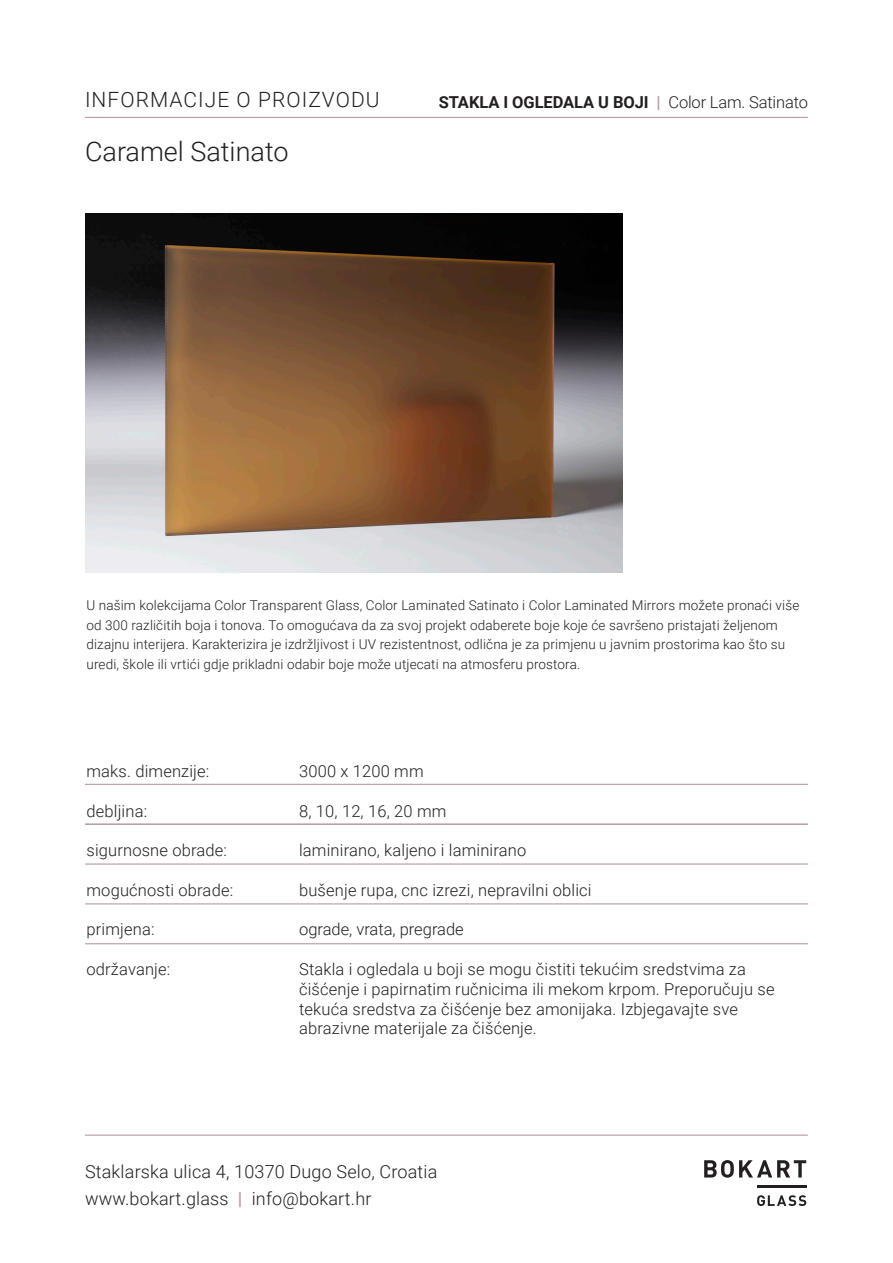
<style>
.page{position:relative;width:893px;height:1263px;background:#fff}
.page>*{position:absolute;margin:0;border:0;box-sizing:border-box;transform-origin:0 0}
.t1{font:300 27px "Roboto";color:#231f20}
.t2{font:300 21px "Roboto";letter-spacing:.05em;color:#231f20}
.t3{font:300 18px/27px "Roboto";letter-spacing:.01em;color:#231f20}
.t4{font:300 16.5px/19.8px "Roboto";letter-spacing:.01em;color:#231f20}
.t5{font:700 16.5px "Roboto";letter-spacing:-.005em;color:#231f20}
.t6{font:300 13.5px/19.5px "Roboto";letter-spacing:.01em;color:#231f20}
.s1{color:#b69aa5}
.s2{font-weight:300}
.s3{font-weight:700;color:#b69aa5}
</style>
<div class="page">
<img style="left:85px;top:213px;width:538px;height:359px">
<svg style="left:704px;top:1160px;width:102px;height:46px"></svg>
<hr style="left:757px;top:1185px;width:49px;height:2px;background:#231f20">
<hr style="left:85px;top:117px;width:723px;height:1px;background:#b69aa5">
<hr style="left:85px;top:784px;width:723px;height:1px;background:#b69aa5">
<hr style="left:85px;top:823px;width:723px;height:2px;background:#b69aa5">
<hr style="left:85px;top:863px;width:723px;height:2px;background:#b69aa5">
<hr style="left:85px;top:903px;width:723px;height:1px;background:#b69aa5">
<hr style="left:85px;top:943px;width:723px;height:1px;background:#b69aa5">
<hr style="left:85px;top:1134px;width:723px;height:2px;background:#b69aa5">
<p class="t2" style="left:85px;top:85px;width:296px">INFORMACIJE O PROIZVODU</p>
<h1 class="t1" style="left:85px;top:133px;width:205px">Caramel Satinato</h1>
<p class="t5" style="left:439px;top:90px;width:371px">STAKLA I OGLEDALA U BOJI <span class="s1">|</span> <span class="s2">Color Lam. Satinato</span></p>
<p class="t6" style="left:86px;top:595px;width:714px">U našim kolekcijama Color Transparent Glass, Color Laminated Satinato i Color Laminated Mirrors možete pronaći više od 300 različitih boja i tonova. To omogućava da za svoj projekt odaberete boje koje će savršeno pristajati željenom dizajnu interijera. Karakterizira je izdržljivost i UV rezistentnost, odlična je za primjenu u javnim prostorima kao što su uredi, škole ili vrtići gdje prikladni odabir boje može utjecati na atmosferu prostora.</p>
<p class="t4" style="left:87px;top:760px;width:124px">maks. dimenzije:</p>
<p class="t4" style="left:299px;top:760px;width:126px">3000 x 1200 mm</p>
<p class="t4" style="left:87px;top:800px;width:62px">debljina:</p>
<p class="t4" style="left:299px;top:800px;width:149px">8, 10, 12, 16, 20 mm</p>
<p class="t4" style="left:87px;top:840px;width:142px">sigurnosne obrade:</p>
<p class="t4" style="left:299px;top:840px;width:229px">laminirano, kaljeno i laminirano</p>
<p class="t4" style="left:87px;top:879px;width:148px">mogućnosti obrade:</p>
<p class="t4" style="left:299px;top:879px;width:294px">bušenje rupa, cnc izrezi, nepravilni oblici</p>
<p class="t4" style="left:87px;top:919px;width:69px">primjena:</p>
<p class="t4" style="left:299px;top:919px;width:166px">ograde, vrata, pregrade</p>
<p class="t4" style="left:87px;top:958px;width:85px">održavanje:</p>
<p class="t4" style="left:299px;top:958px;width:477px">Stakla i ogledala u boji se mogu čistiti tekućim sredstvima za čišćenje i papirnatim ručnicima ili mekom krpom. Preporučuju se tekuća sredstva za čišćenje bez amonijaka. Izbjegavajte sve abrazivne materijale za čišćenje.</p>
<p class="t3" style="left:85px;top:1158px;width:354px">Staklarska ulica 4, 10370 Dugo Selo, Croatia www.bokart.glass <span class="s3">|</span> info@bokart.hr</p>
</div>
